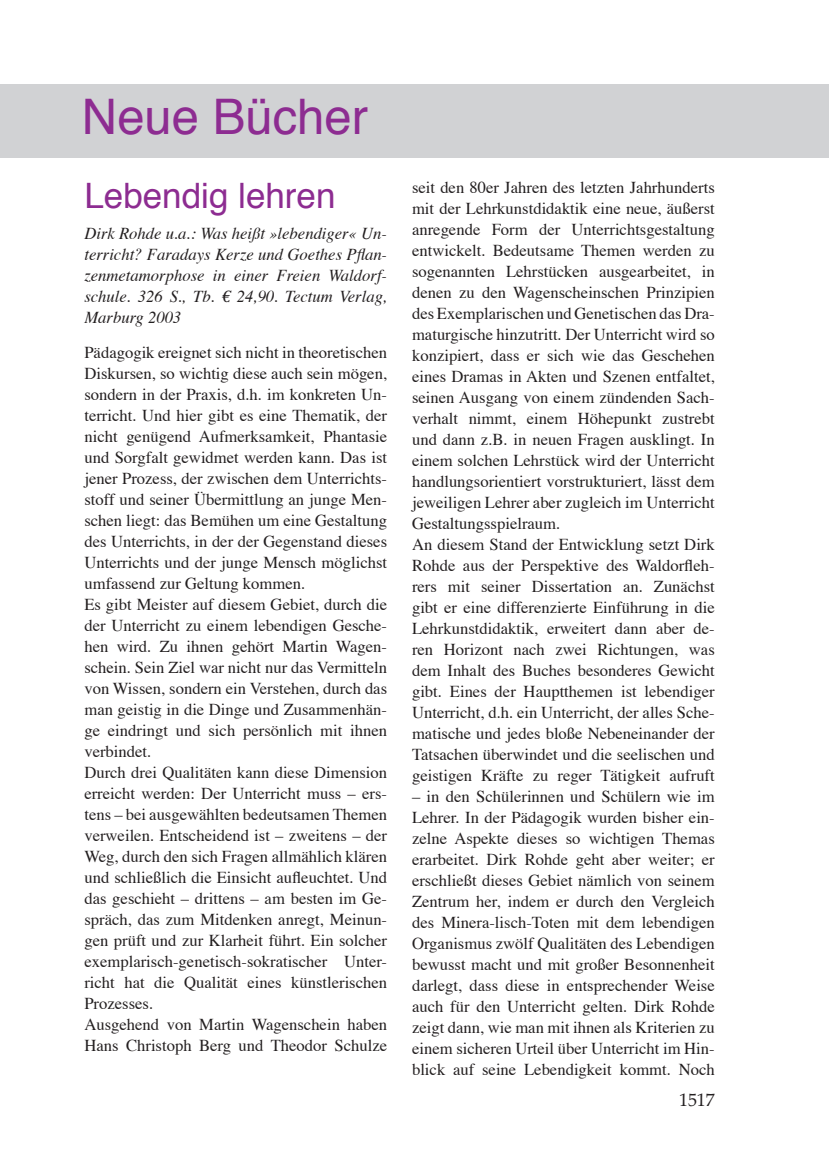
<style>
.page{position:relative;width:829px;height:1176px;background:#fff}
.page>*{position:absolute;margin:0;border:0;box-sizing:border-box;transform-origin:0 0}
.t1{font:49px "Helvetica";color:#8d2c91}
.t2{font:35px "Helvetica";color:#8d2c91}
.t3{font:17.85px "Palatino";color:#231f20}
.t4{font:16.62px/21px "Times";color:#231f20}
.t5{font:italic 16.62px/21px "Times";color:#231f20;text-align:justify}
</style>
<div class="page">
<div style="left:0;top:84px;width:828px;height:74px;background:#d1d2d4"></div>
<h1 class="t1" style="left:82px;top:75px;width:287px">Neue Bücher</h1>
<h2 class="t2" style="left:84px;top:165px;width:252px">Lebendig lehren</h2>
<p class="t5" style="left:84px;top:222px;width:304px">Dirk Rohde u.a.: Was heißt »lebendiger« Un‑ terricht? Faradays Kerze und Goethes Pflan‑ zenmetamorphose in einer Freien Waldorf‑ schule. 326 S., Tb.</p>
<p class="t5" style="left:237px;top:285px;width:152px">24,90. Tectum Verlag,</p>
<p class="t5" style="left:84px;top:306px;width:98px">Marburg 2003</p>
<p class="t4" style="left:84px;top:341px;width:304px">Pädagogik ereignet sich nicht in theoretischen Diskursen, so wichtig diese auch sein mögen, sondern in der Praxis, d.h. im konkreten Un&shy;terricht. Und hier gibt es eine Thematik, der nicht genügend Aufmerksamkeit, Phantasie und Sorgfalt gewidmet werden kann. Das ist jener Prozess, der zwischen dem Unterrichts&shy;stoff und seiner Übermittlung an junge Men&shy;schen liegt: das Bemühen um eine Gestaltung des Unterrichts, in der der Gegenstand dieses Unterrichts und der junge Mensch möglichst umfassend zur Geltung kommen.<br>Es gibt Meister auf diesem Gebiet, durch die der Unterricht zu einem lebendi-gen Gesche&shy;hen wird. Zu ihnen gehört Martin Wagen&shy;schein. Sein Ziel war nicht nur das Vermitteln von Wissen, sondern ein Verstehen, durch das man geistig in die Dinge und Zusammenhän&shy;ge eindringt und sich persönlich mit ihnen verbin-det.<br>Durch drei Qualitäten kann diese Dimension erreicht werden: Der Unterricht muss – ers&shy;tens – bei ausgewählten bedeutsamen Themen verweilen. Entschei-dend ist – zweitens – der Weg, durch den sich Fragen allmählich klären und schließlich die Einsicht aufleuchtet. Und das geschieht – drittens – am besten im Ge&shy;spräch, das zum Mitdenken anregt, Meinun&shy;gen prüft und zur Klarheit führt. Ein solcher exemplarisch‑genetisch‑sokratischer Unter&shy;richt hat die Qualität ei-nes künstlerischen Prozesses.<br>Ausgehend von Martin Wagenschein haben Hans Christoph Berg und Theodor Schulze</p>
<p class="t4" style="left:412px;top:176px;width:304px">seit den 80er Jahren des letzten Jahrhunderts mit der Lehrkunstdidaktik eine neue, äußerst anregende Form der Unterrichtsgestaltung entwickelt. Be-deutsame Themen werden zu sogenannten Lehrstücken ausgearbeitet, in denen zu den Wagenscheinschen Prinzipien des Exemplarischen und Genetischen das Dra&shy;maturgische hinzutritt. Der Unterricht wird so konzipiert, dass er sich wie das Geschehen eines Dramas in Akten und Szenen entfaltet, seinen Ausgang von einem zündenden Sach&shy;verhalt nimmt, einem Höhepunkt zustrebt und dann z.B. in neuen Fragen ausklingt. In einem solchen Lehrstück wird der Unterricht handlungsorientiert vorstrukturiert, lässt dem jeweiligen Lehrer aber zugleich im Unterricht Gestaltungsspielraum.<br>An diesem Stand der Entwicklung setzt Dirk Rohde aus der Perspektive des Waldorfleh&shy;rers mit seiner Dissertation an. Zunächst gibt er eine differenzierte Einführung in die Lehrkunstdidaktik, erweitert dann aber de&shy;ren Horizont nach zwei Richtungen, was dem Inhalt des Buches besonderes Gewicht gibt. Eines der Hauptthemen ist lebendiger Unterricht, d.h. ein Unterricht, der alles Sche&shy;matische und jedes bloße Nebeneinander der Tatsachen überwindet und die seeli- schen und geistigen Kräfte zu reger Tätigkeit aufruft</p>
<p class="t4" style="left:412px;top:785px;width:304px;text-align:justify">– in den Schülerinnen und Schülern wie im Lehrer. In der Pädagogik wurden bisher ein&shy;zelne Aspekte die- ses so wichtigen Themas erarbeitet. Dirk Rohde geht aber weiter; er erschließt dieses Gebiet nämlich von seinem Zentrum her, indem er durch den Vergleich des Minera-lisch‑Toten mit dem lebendigen Organismus zwölf Qualitäten des Lebendigen bewusst macht und mit großer Besonnenheit darlegt, dass diese in entsprechender Weise auch für den Unterricht gelten. Dirk Rohde zeigt dann, wie man mit ihnen als Kriterien zu einem sicheren Urteil über Unterricht im Hin&shy;blick auf seine Lebendigkeit kommt. Noch</p>
<p class="t3" style="left:679px;top:1088px;width:37px">1517</p>
</div>
